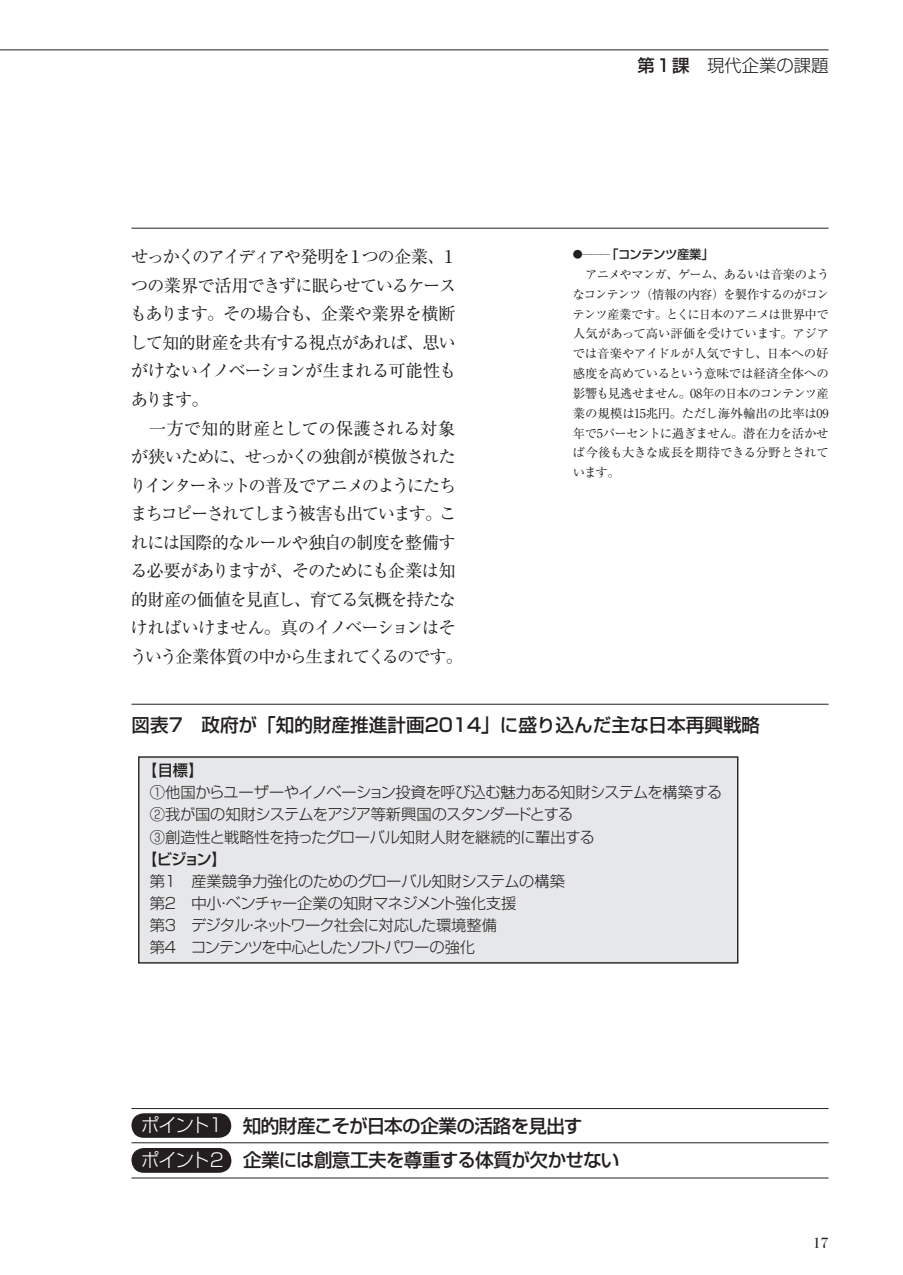
<style>
.page{position:relative;width:903px;height:1275px;background:#fff}
.page>*{position:absolute;margin:0;border:0;box-sizing:border-box;transform-origin:0 0}
.t1{font:500 18.55px/34.6px "Shin Go Pro";letter-spacing:-.02em;color:#231f20}
.t2{font:500 18.55px "Shin Go Pro";color:#231f20}
.t3{font:300 18.55px/34.6px "Shin Go Pro";letter-spacing:-.105em;color:#fff}
.t4{font:17.32px/28.5px "Ryumin Pro";letter-spacing:-.07em;color:#231f20}
.t5{font:300 17.32px "Shin Go Pro";color:#231f20}
.t6{font:300 15.22px/22.2px "Shin Go Pro";letter-spacing:-.03em;color:#231f20}
.t7{font:500 15.22px "Shin Go Pro";letter-spacing:-.11em;color:#231f20}
.t8{font:14.88px "Bodoni Svty Two ITCTT Book";color:#231f20}
.t9{font:12.42px/19.8px "Ryumin Pro";letter-spacing:-.03em;color:#231f20;text-align:justify}
.t10{font:500 12.42px "Shin Go Pro";letter-spacing:-.04em;color:#231f20}
.s1{font-weight:500}
.s2{font-family:"Ryumin Pro";font-weight:400;font-size:9.97px}
</style>
<div class="page">
<div style="left:131px;top:1148px;width:100px;height:25px;background:#231f20;border-radius:12px"></div>
<div style="left:131px;top:1113px;width:100px;height:25px;background:#231f20;border-radius:12px"></div>
<hr style="left:131px;top:1108px;width:697px;height:1px;background:#231f20">
<hr style="left:131px;top:1142px;width:697px;height:1px;background:#231f20">
<hr style="left:131px;top:1178px;width:697px;height:1px;background:#231f20">
<hr style="left:131px;top:228px;width:697px;height:1px;background:#231f20">
<hr style="left:131px;top:704px;width:697px;height:1px;background:#231f20">
<hr style="left:0;top:50px;width:828px;height:1px;background:#231f20">
<div style="left:139px;top:757px;width:599px;height:206px;background:#e6e7e9"></div>
<div style="left:138px;top:756px;width:600px;height:207px;border:1px solid #231f20"></div>
<p class="t4" style="left:130px;top:241px;width:335px">せっかくのアイディアや発明を１つの企業、１つの業界で活用できずに眠らせているケースもあります。その場合も、企業や業界を横断して知的財産を共有する視点があれば、思いがけないイノベーションが生まれる可能性もあります。<br>　一方で知的財産としての保護される対象が狭いために、せっかくの独創が模倣されたりインターネットの普及でアニメのようにたちまちコピーされてしまう被害も出ています。これには国際的なルールや独自の制度を整備する必要がありますが、そのためにも企業は知的財産の価値を見直し、育てる気概を持たなければいけません。真のイノベーションはそういう企業体質の中から生まれてくるのです。</p>
<p class="t5" style="left:637px;top:51px;width:192px"><span class="s1">第１課</span>　現代企業の課題</p>
<p class="t10" style="left:573px;top:244px;width:142px"><span class="s2">●───</span>「コンテンツ産業」</p>
<p class="t9" style="left:572px;top:263px;width:258px">　アニメやマンガ、ゲーム、あるいは音楽のようなコンテンツ（情報の内容）を製作するのがコンテンツ産業です。とくに日本のアニメは世界中で人気があって高い評価を受けています。アジアでは音楽やアイドルが人気ですし、日本への好感度を高めているという意味では経済全体への影響も見逃せません。08年の日本のコンテンツ産業の規模は15兆円。ただし海外輸出の比率は09年で5パーセントに過ぎません。潜在力を活かせば今後も大きな成長を期待できる分野とされています。</p>
<p class="t2" style="left:131px;top:710px;width:630px">図表7　政府が「知的財産推進計画2014」に盛り込んだ主な日本再興戦略</p>
<p class="t7" style="left:142px;top:758px;width:63px">【目標】</p>
<p class="t6" style="left:150px;top:779px;width:574px">①他国からユーザーやイノベーション投資を呼び込む魅力ある知財システムを構築する<br>②我が国の知財システムをアジア等新興国のスタンダードとする<br>③創造性と戦略性を持ったグローバル知財人財を継続的に輩出する</p>
<p class="t7" style="left:142px;top:846px;width:86px">【ビジョン】</p>
<p class="t6" style="left:150px;top:868px;width:417px">第１　産業競争力強化のためのグローバル知財システムの構築第２　中小・ベンチャー企業の知財マネジメント強化支援<br>第３　デジタル・ネットワーク社会に対応した環境整備<br>第４　コンテンツを中心としたソフトパワーの強化</p>
<p class="t3" style="left:141px;top:1105px;width:87px">ポイント１ポイント２</p>
<p class="t1" style="left:243px;top:1106px;width:378px">知的財産こそが日本の企業の活路を見出す<br>企業には創意工夫を尊重する体質が欠かせない</p>
<p class="t8" style="left:813px;top:1230px;width:17px">17</p>
</div>
